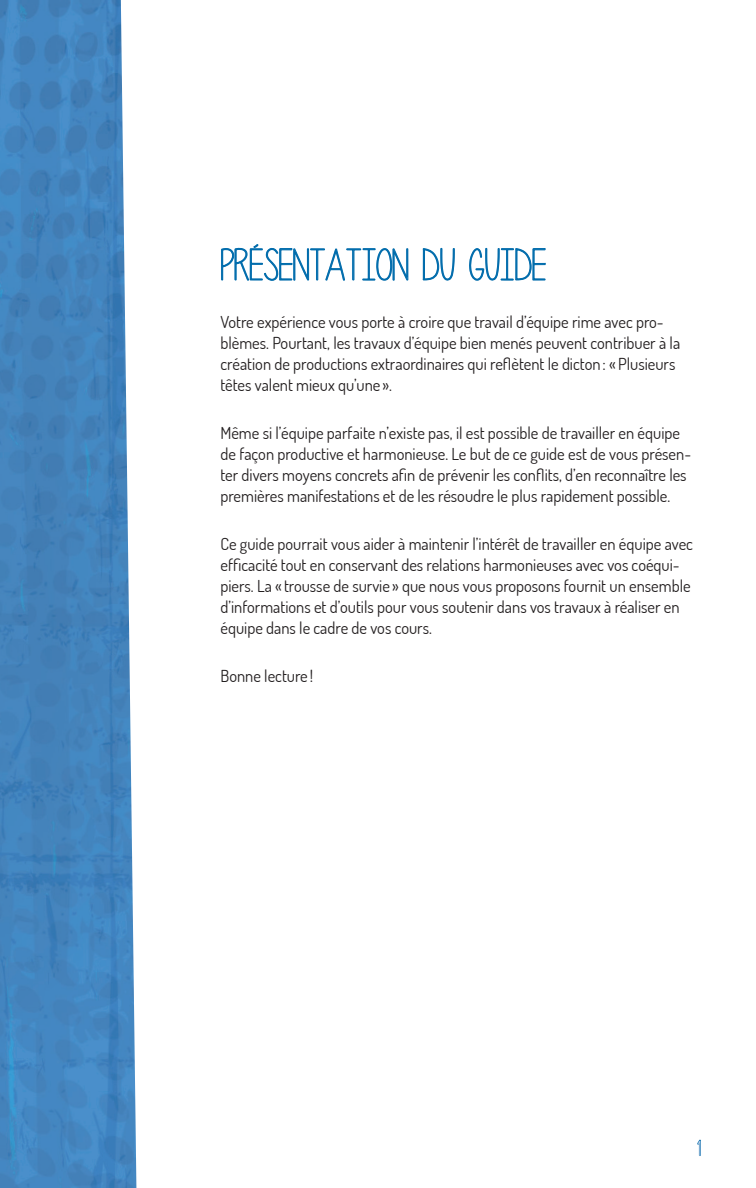
<style>
.page{position:relative;width:756px;height:1188px;background:#fff}
.page>*{position:absolute;margin:0;border:0;box-sizing:border-box;transform-origin:0 0}
.t1{font:45px "Penelope Anne";color:#006cac}
.Gros_titre{font:300 21px "Dosis";color:#c5d3e9}
.t2{font:16.5px/21px "Dosis";color:#231f20}
</style>
<div class="page">
<svg style="left:697px;top:1139px;width:4px;height:17px"></svg>
<img style="left:0;top:0;width:136px;height:1188px">
<svg style="left:221px;top:244px;width:188px;height:37px"></svg>
<svg style="left:422px;top:247px;width:33px;height:34px"></svg>
<svg style="left:469px;top:247px;width:77px;height:34px"></svg>
<p class="t1" style="left:220px;top:243px;width:327px">PRÉSENTATION DU GUIDE</p>
<p class="t2" style="left:220px;top:311px;width:461px">Votre expérience vous porte à croire que travail d’équipe rime avec pro&shy;blèmes. Pourtant, les travaux d’équipe bien menés peuvent contribuer à la création de productions extraordinaires qui reflètent le dicton : «Plusieurs têtes valent mieux qu’une ».</p>
<p class="t2" style="left:220px;top:422px;width:472px">Même si l’équipe parfaite n’existe pas, il est possible de travailler en équipe de façon productive et harmonieuse. Le but de ce guide est de vous présen&shy;ter divers moyens concrets afin de prévenir les conflits, d’en reconnaître les premières manifestations et de les résoudre le plus rapidement possible.</p>
<p class="t2" style="left:220px;top:533px;width:474px">Ce guide pourrait vous aider à maintenir l’intérêt de travailler en équipe avec efficacité tout en conservant des relations harmonieuses avec vos coéqui&shy;piers. La « trousse de survie » que nous vous proposons fournit un ensemble d’informations et d’outils pour vous soutenir dans vos travaux à réaliser en équipe dans le cadre de vos cours.</p>
<p class="t2" style="left:220px;top:665px;width:94px">Bonne lecture !</p>
<p class="Gros_titre" style="left:697px;top:1134px;width:6px">1</p>
</div>
